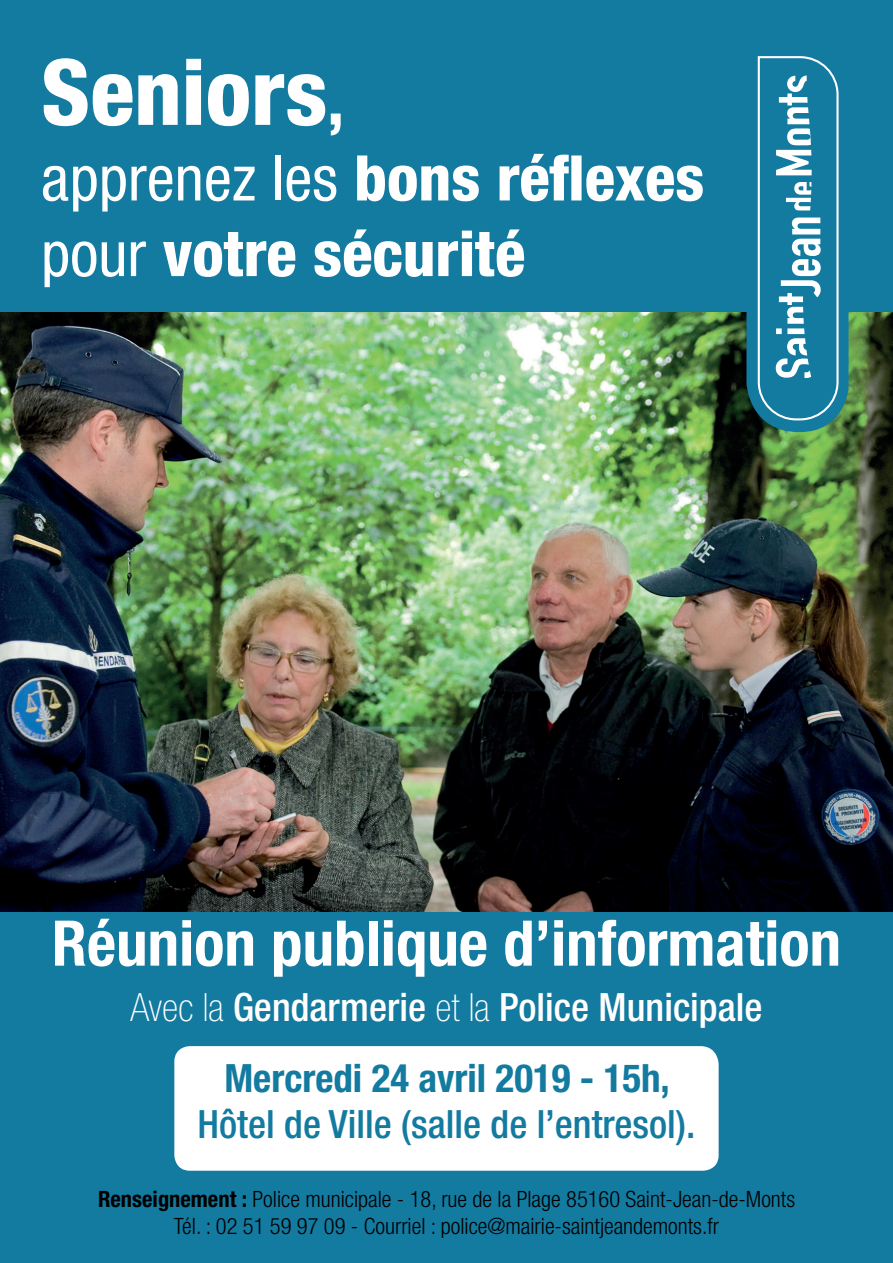
<style>
.page{position:relative;width:893px;height:1263px;background:#137aa0}
.page>*{position:absolute;margin:0;border:0;box-sizing:border-box;transform-origin:0 0}
.t1{font:800 condensed 91.5px "Helvetica Neue LT Std";color:#fff}
.t2{font:800 condensed 63px/75.6px "Helvetica Neue LT Std";color:#fff}
.t3{font:700 condensed 63px "Helvetica Neue LT Std";color:#fff}
.t4{font:500 condensed 39px/70.5px "Helvetica Neue LT Std";color:#fff;text-align:center}
.t5{font:500 condensed 39px "Helvetica Neue LT Std";color:#137aa0}
.t6{font:300 condensed 22.5px/27px "Helvetica Neue LT Std";color:#000;text-align:center}
.s1{font-size:63px}
.s2{font-weight:400}
.s3{font-weight:100}
.s4{font-weight:700;color:#137aa0}
.s5{font-weight:700}
</style>
<div class="page">
<div style="left:174px;top:1046px;width:545px;height:125px;background:#fff"></div>
<img style="left:0;top:312px;width:893px;height:599px">
<svg style="left:746px;top:56px;width:102px;height:376px"></svg>
<h1 class="t1" style="left:41px;top:36px;width:304px">Seniors<span class="s1">,</span></h1>
<h2 class="t2" style="left:41px;top:139px;width:665px"><span class="s2">apprenez les</span> bons réflexes <span class="s2">pour</span> votre sécurité</h2>
<h2 class="t3" style="left:52px;top:905px;width:791px">Réunion publique d’information</h2>
<h3 class="t4" style="left:130px;top:971px;width:633px"><span class="s3">Avec la</span> Gendarmerie <span class="s3">et la</span> Police Municipale<br><span class="s4">Mercredi 24 avril 2019 - 15h,</span></h3>
<h3 class="t5" style="left:198px;top:1101px;width:499px">Hôtel de Ville (salle de l’entresol).</h3>
<p class="t6" style="left:98px;top:1186px;width:699px"><span class="s5">Renseignement :</span> Police municipale - 18, rue de la Plage 85160 Saint-Jean-de-Monts<br>Tél. : 02 51 59 97 09 - Courriel : police@mairie-saintjeandemonts.fr</p>
</div>
